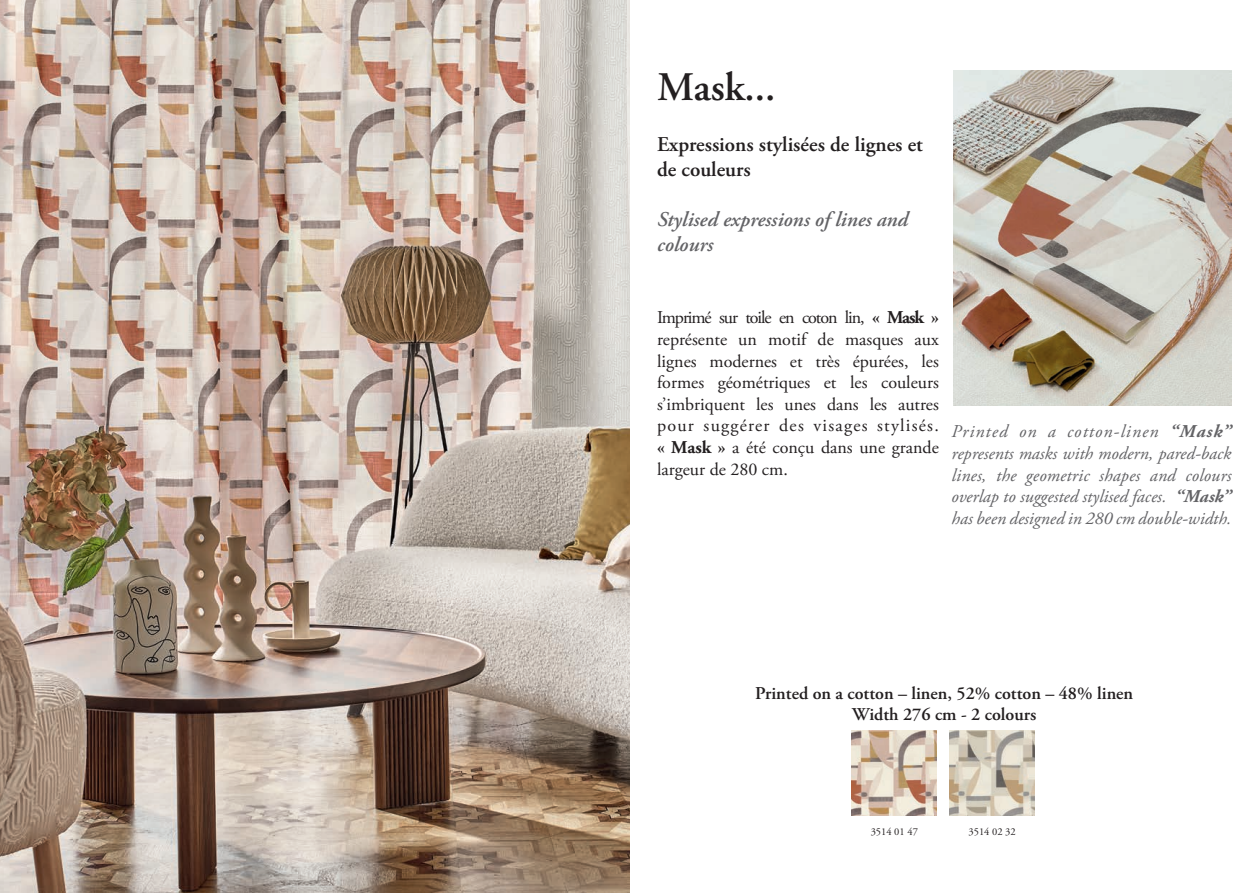
<style>
.page{position:relative;width:1259px;height:893px;background:#fff}
.page>*{position:absolute;margin:0;border:0;box-sizing:border-box;transform-origin:0 0}
.t1{font:600 40.5px "Adobe Garamond Pro";color:#231f20}
.t2{font:600 21px/25.2px "Adobe Garamond Pro";color:#231f20}
.t3{font:italic 600 21px/25.2px "Adobe Garamond Pro";color:#636366}
.t4{font:18px/21.6px "Adobe Garamond Pro";color:#231f20;text-align:justify}
.t5{font:italic 18px/21.6px "Adobe Garamond Pro";color:#636366;text-align:justify}
.t6{font:600 18px/21.6px "Adobe Garamond Pro";color:#231f20;text-align:center}
.t7{font:10.5px "Adobe Garamond Pro";color:#231f20}
.s1{font-weight:700}
</style>
<div class="page">
<img style="left:0;top:0;width:629px;height:892px">
<img style="left:954px;top:71px;width:277px;height:335px">
<img style="left:852px;top:730px;width:85px;height:85px">
<img style="left:949px;top:730px;width:85px;height:85px">
<h1 class="t1" style="left:657px;top:64px;width:120px">Mask...</h1>
<p class="t2" style="left:657px;top:132px;width:267px">Expressions stylisées de lignes et de couleurs</p>
<p class="t3" style="left:657px;top:207px;width:252px">Stylised expressions of lines and colours</p>
<p class="t4" style="left:657px;top:307px;width:283px">Imprimé sur toile en coton lin, <span class="s1">« Mask » </span>représente un motif de masques aux lignes modernes et très épurées, les formes géométriques et les couleurs s’imbriquent les unes dans les autres pour suggérer des visages stylisés. <span class="s1">« Mask »</span> a été conçu dans une grande largeur de 280 cm.</p>
<p class="t5" style="left:951px;top:421px;width:281px">Printed on a cotton-linen <span class="s1">“Mask” </span>represents masks with modern, pared-back lines, the geometric shapes and colours overlap to suggested stylised faces. <span class="s1">“Mask” </span>has been designed in 280 cm double-width.</p>
<p class="t6" style="left:755px;top:683px;width:379px">Printed on a cotton – linen, 52% cotton – 48% linen<br>Width 276 cm - 2 colours</p>
<p class="t7" style="left:870px;top:825px;width:49px">3514 01 47</p>
<p class="t7" style="left:968px;top:825px;width:49px">3514 02 32</p>
</div>
